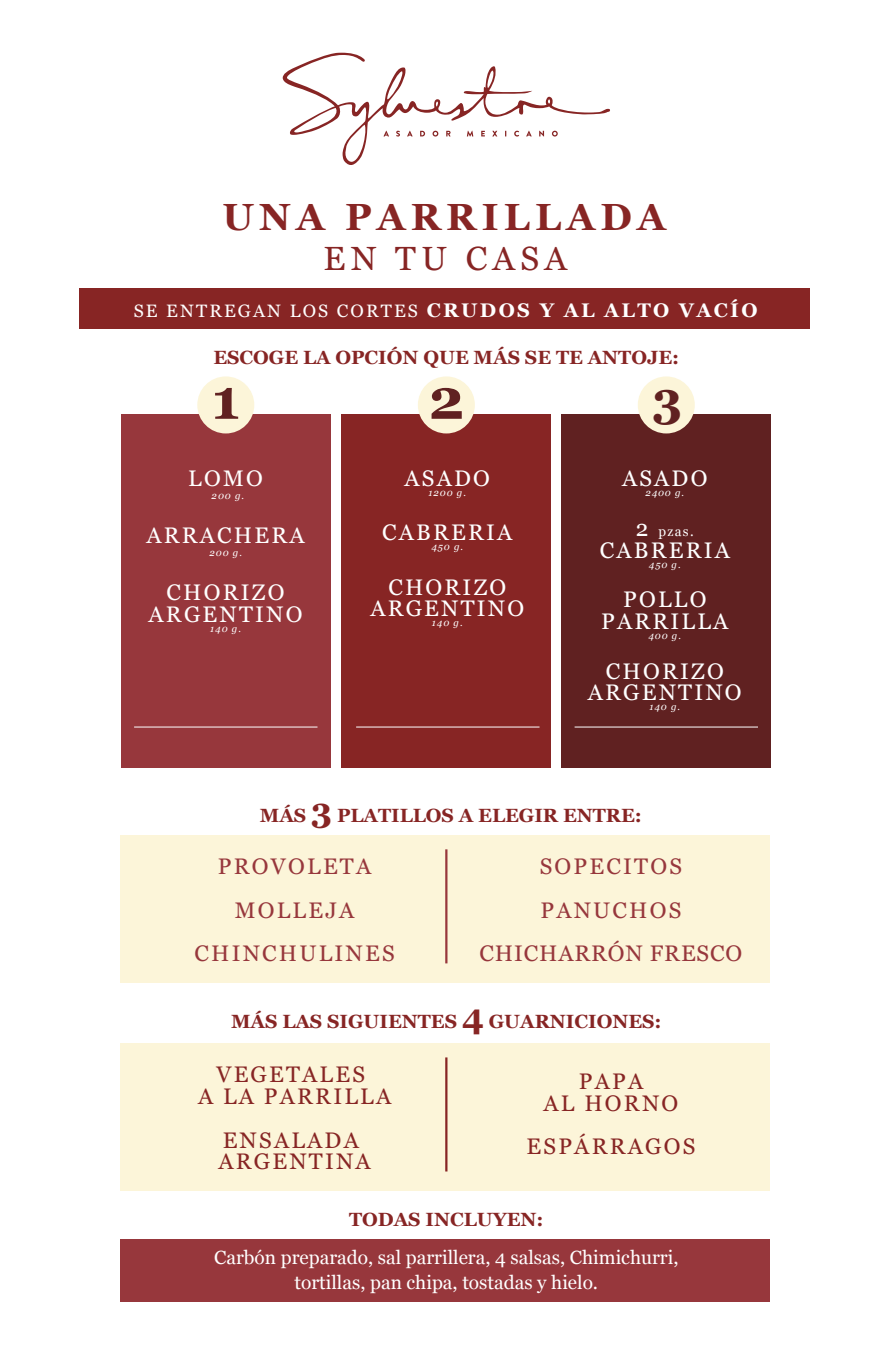
<style>
.page{position:relative;width:893px;height:1372px;background:#fff}
.page>*{position:absolute;margin:0;border:0;box-sizing:border-box;transform-origin:0 0}
.t1{font:700 56.93px "Georgia";color:#602121}
.t2{font:700 47.93px "Georgia";color:#602121}
.t3{font:700 37.8px "Georgia";letter-spacing:.14em;color:#872524}
.t4{font:33.52px "Georgia";letter-spacing:.16em;color:#872524}
.t5{font:22.5px/21.6px "Georgia";letter-spacing:.1em;color:#fff;text-align:center}
.t6{font:22.5px/43.4px "Georgia";letter-spacing:.1em;color:#97373c;text-align:center}
.t7{font:22.5px/21.6px "Georgia";letter-spacing:.1em;color:#872524;text-align:center}
.t8{font:700 19.12px "Georgia";color:#872524}
.t9{font:19.12px/24.8px "Georgia";color:#fff;text-align:center}
.t10{font:18px "Georgia";letter-spacing:.12em;color:#fff}
.t11{font:13.5px "Georgia";color:#fff}
.t12{font:italic 9.67px "Georgia";letter-spacing:.1em;color:#fff}
.s1{font-weight:700;font-size:19.57px}
.s2{font-size:22.5px}
.s3{font-size:33.75px}
</style>
<div class="page">
<div style="left:80px;top:288px;width:730px;height:41px;background:#872524"></div>
<svg style="left:283px;top:53px;width:327px;height:112px"></svg>
<div style="left:341px;top:415px;width:210px;height:352px;background:#872524"></div>
<div style="left:121px;top:415px;width:210px;height:352px;background:#97373c"></div>
<div style="left:121px;top:1043px;width:649px;height:147px;background:#fcf5d9"></div>
<div style="left:121px;top:1239px;width:649px;height:62px;background:#97373c"></div>
<div style="left:561px;top:415px;width:210px;height:352px;background:#602121"></div>
<hr style="left:445px;top:1057px;width:2px;height:114px;background:#872524">
<div style="left:121px;top:835px;width:649px;height:147px;background:#fcf5d9"></div>
<hr style="left:445px;top:849px;width:2px;height:114px;background:#97373c">
<div style="left:197px;top:376px;width:57px;height:57px;background:#fcf5d9;border-radius:50%"></div>
<div style="left:418px;top:376px;width:57px;height:57px;background:#fcf5d9;border-radius:50%"></div>
<div style="left:638px;top:376px;width:57px;height:57px;background:#fcf5d9;border-radius:50%"></div>
<hr style="left:134px;top:726px;width:183px;height:1px;background:#fff">
<hr style="left:356px;top:726px;width:183px;height:1px;background:#fff">
<hr style="left:575px;top:726px;width:183px;height:1px;background:#fff">
<h3 class="t3" style="left:222px;top:189px;width:445px">UNA PARRILLADA</h3>
<h3 class="t4" style="left:323px;top:234px;width:245px">EN TU CASA</h3>
<p class="t10" style="left:134px;top:298px;width:625px">SE ENTREGAN LOS CORTES <span class="s1">CRUDOS Y AL ALTO VACÍO</span></p>
<p class="t8" style="left:213px;top:342px;width:467px">ESCOGE LA OPCIÓN QUE MÁS SE TE ANTOJE:</p>
<h1 class="t1" style="left:212px;top:356px;width:29px">1</h1>
<h1 class="t1" style="left:428px;top:356px;width:37px">2</h1>
<h2 class="t2" style="left:652px;top:363px;width:32px">3</h2>
<p class="t5" style="left:188px;top:466px;width:76px">LOMO</p>
<p class="t12" style="left:212px;top:488px;width:34px">200 g.</p>
<p class="t5" style="left:146px;top:523px;width:160px">ARRACHERA</p>
<p class="t12" style="left:209px;top:545px;width:34px">200 g.</p>
<p class="t5" style="left:149px;top:580px;width:155px">CHORIZO<br>ARGENTINO</p>
<p class="t12" style="left:210px;top:621px;width:32px">140 g.</p>
<p class="t5" style="left:405px;top:466px;width:87px">ASADO</p>
<p class="t12" style="left:428px;top:485px;width:39px">1200 g.</p>
<p class="t5" style="left:382px;top:521px;width:132px">CABRERIA</p>
<p class="t12" style="left:431px;top:540px;width:33px">450 g.</p>
<p class="t5" style="left:370px;top:575px;width:155px">CHORIZO<br>ARGENTINO</p>
<p class="t12" style="left:432px;top:615px;width:32px">140 g.</p>
<p class="t5" style="left:622px;top:466px;width:87px">ASADO</p>
<p class="t12" style="left:645px;top:485px;width:40px">2400 g.</p>
<p class="t11" style="left:636px;top:521px;width:59px"><span class="s2">2</span> pzas.</p>
<p class="t5" style="left:600px;top:538px;width:132px">CABRERIA</p>
<p class="t12" style="left:649px;top:557px;width:33px">450 g.</p>
<p class="t5" style="left:601px;top:587px;width:129px">POLLO<br>PARRILLA</p>
<p class="t12" style="left:648px;top:628px;width:34px">400 g.</p>
<p class="t5" style="left:588px;top:659px;width:155px">CHORIZO<br>ARGENTINO</p>
<p class="t12" style="left:649px;top:700px;width:32px">140 g.</p>
<p class="t8" style="left:260px;top:801px;width:384px">MÁS <span class="s3">3</span> PLATILLOS A ELEGIR ENTRE:</p>
<p class="t6" style="left:194px;top:844px;width:202px">PROVOLETA<br>MOLLEJA<br>CHINCHULINES</p>
<p class="t6" style="left:480px;top:844px;width:264px">SOPECITOS<br>PANUCHOS<br>CHICHARRÓN FRESCO</p>
<p class="t8" style="left:231px;top:1006px;width:432px">MÁS LAS SIGUIENTES <span class="s3">4</span> GUARNICIONES:</p>
<p class="t7" style="left:198px;top:1062px;width:195px">VEGETALES<br>A LA PARRILLA</p>
<p class="t7" style="left:218px;top:1128px;width:154px;text-align:left">ENSALADA<br>ARGENTINA</p>
<p class="t7" style="left:543px;top:1069px;width:136px">PAPA<br>AL HORNO</p>
<p class="t7" style="left:526px;top:1134px;width:170px">ESPÁRRAGOS</p>
<p class="t8" style="left:349px;top:1204px;width:196px">TODAS INCLUYEN:</p>
<p class="t9" style="left:214px;top:1244px;width:466px">Carbón preparado, sal parrillera, 4 salsas, Chimichurri, tortillas, pan chipa, tostadas y hielo.</p>
</div>
